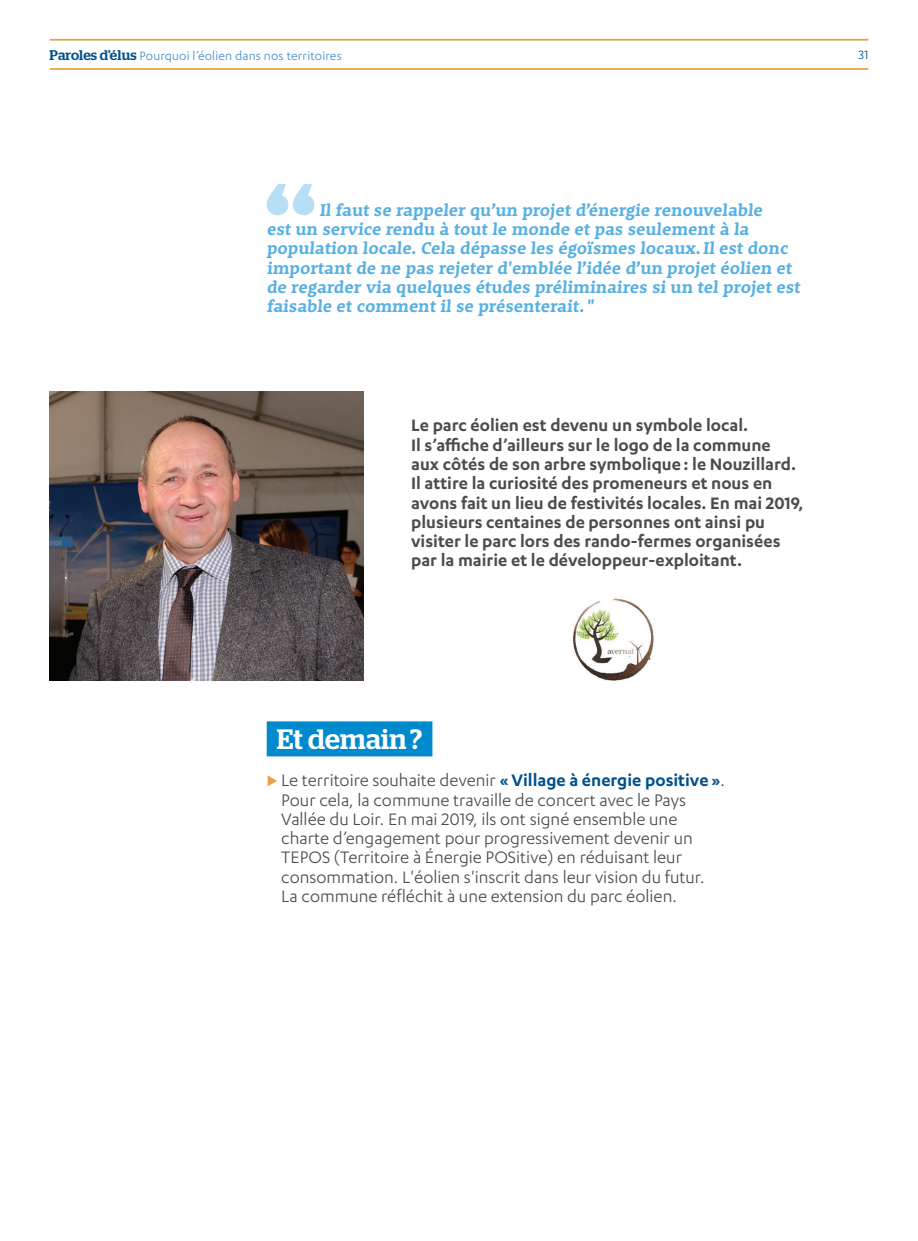
<style>
.page{position:relative;width:918px;height:1241px;background:#fff}
.page>*{position:absolute;margin:0;border:0;box-sizing:border-box;transform-origin:0 0}
.t1{font:500 28px "Stag";letter-spacing:.01em;color:#fff}
.Dvpt_p1{font:19.25px/19.2px "Karbon";color:#4b4c4d}
.t2{font:600 19.25px/19.2px "Karbon";color:#4b4c4d}
.t3{font:700 17.5px/19.2px "Rooney";color:#57b0e2}
.t4{font:14px "Karbon";letter-spacing:.01em;color:#448dcb}
.t5{font:14px "Karbon";color:#00508d}
.s1{font-family:"Stag";font-weight:500;color:#00508d}
.s2{font-family:"Ludwig Pro";font-weight:700;font-size:22.75px;color:#e8a046}
.s3{font-weight:600;color:#00508d}
</style>
<div class="page">
<hr style="left:50px;top:39px;width:817px;height:2px;background:#e8a046">
<hr style="left:50px;top:68px;width:817px;height:2px;background:#e8a046">
<img style="left:50px;top:391px;width:313px;height:289px">
<svg style="left:267px;top:184px;width:47px;height:31px"></svg>
<div style="left:267px;top:721px;width:165px;height:35px;background:#008ace"></div>
<img style="left:572px;top:598px;width:82px;height:82px">
<p class="t4" style="left:50px;top:48px;width:294px"><span class="s1">Paroles d'élus</span> Pourquoi l’éolien dans nos territoires</p>
<p class="t5" style="left:858px;top:47px;width:12px">31</p>
<p class="t3" style="left:267px;top:200px;width:537px;text-indent:53px">Il faut se rappeler qu’un projet d’énergie renouvelable<br>est un service rendu à tout le monde et pas seulement à la population locale. Cela dépasse les égoïsmes locaux.Il est donc important de ne pas rejeter d'emblée l’idée d’un projet éolien et de regarder via quelques études préliminaires si un tel projet est faisable et comment il se présenterait. "</p>
<p class="t2" style="left:411px;top:415px;width:394px">Le parc éolien est devenu un symbole local.<br>Il s’affiche d’ailleurs sur le logo de la commune<br>aux côtés de son arbre symbolique : le Nouzillard.<br>Il attire la curiosité des promeneurs et nous en avons fait un lieu de festivités locales. En mai 2019, plusieurs centaines de personnes ont ainsi pu visiter le parc lors des rando-fermes organisées par la mairie et le développeur-exploitant.</p>
<p class="t1" style="left:277px;top:723px;width:147px">Et demain ?</p>
<p class="Dvpt_p1" style="left:281px;top:770px;width:445px;text-indent:-15px"><span class="s2">▶</span> Le territoire souhaite devenir <span class="s3">«Village à énergie positive »</span>.<br>Pour cela, la commune travaille de concert avec le Pays Vallée du Loir. En mai 2019, ils ont signé ensemble une charte d’engagement pour progressivement devenir un TEPOS (Territoire à Énergie POSitive) en réduisant leur consommation. L'éolien s'inscrit dans leur vision du futur.<br>La commune réfléchit à une extension du parc éolien.</p>
</div>
